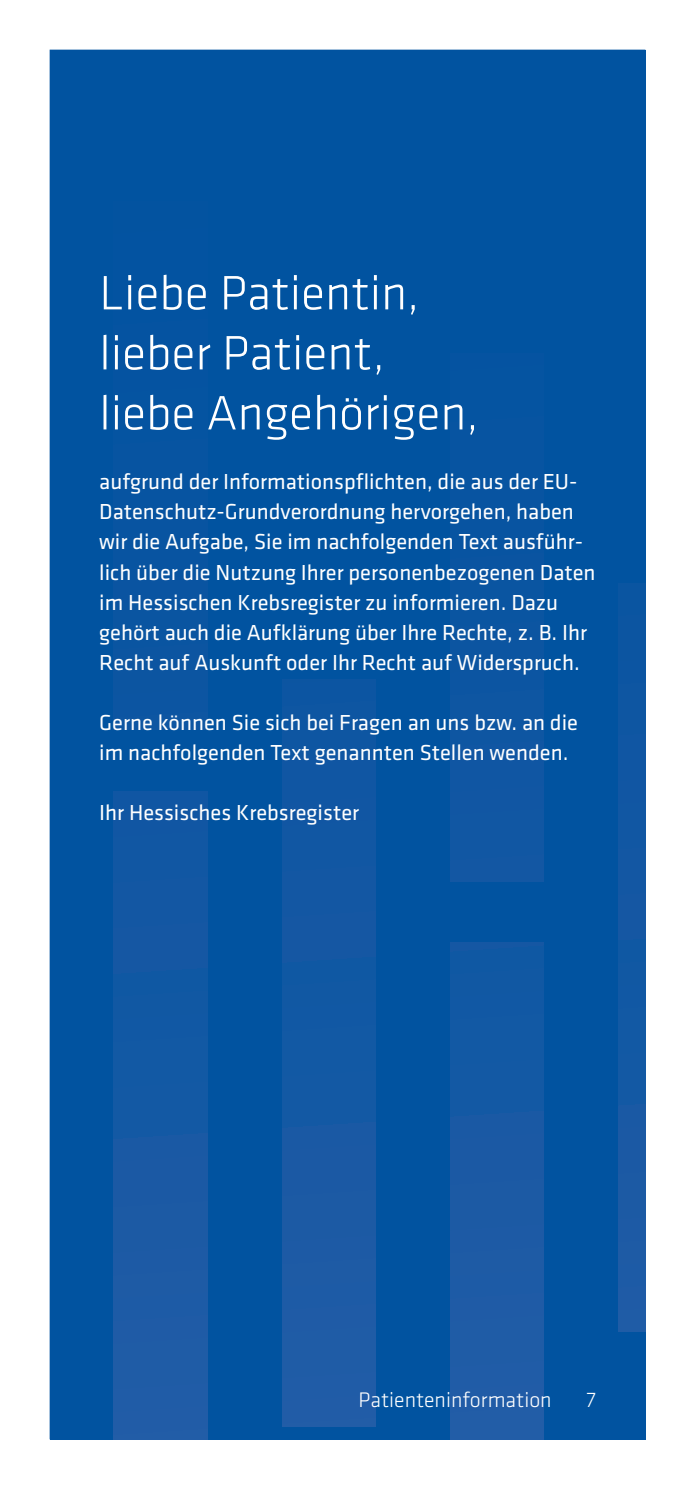
<style>
.page{position:relative;width:695px;height:1489px;background:#fff}
.page>*{position:absolute;margin:0;border:0;box-sizing:border-box;transform-origin:0 0}
.t1{font:300 50px/60px "Klavika";color:#fff}
.t2{font:22.5px/30px "Klavika";color:#fff}
.t3{font:300 22px "Klavika";color:#fff}
</style>
<div class="page">
<div style="left:50px;top:50px;width:595px;height:1389px;background:#0153a0"></div>
<div style="left:114px;top:202px;width:93px;height:528px;background:#0754a1"></div>
<div style="left:450px;top:353px;width:94px;height:528px;background:#0a55a1"></div>
<div style="left:114px;top:791px;width:93px;height:648px;background:#1559a4"></div>
<div style="left:450px;top:942px;width:94px;height:497px;background:#1c5aa4"></div>
<div style="left:282px;top:679px;width:93px;height:747px;background:linear-gradient(to right,#1659a4,#1659a4)"></div>
<div style="left:618px;top:583px;width:27px;height:748px;background:#1258a3"></div>
<h1 class="t1" style="left:99px;top:262px;width:380px">Liebe Patientin, lieber Patient, liebe Angehörigen,</h1>
<p class="t2" style="left:99px;top:466px;width:498px">aufgrund der Informationspflichten, die aus der EU-Datenschutz-Grundverordnung hervorgehen, haben wir die Aufgabe, Sie im nachfolgenden Text ausführ&shy;lich über die Nutzung Ihrer personenbezogenen Daten im Hessischen Krebsregister zu informieren. Dazu gehört auch die Aufklärung über Ihre Rechte, z. B. Ihr Recht auf Auskunft oder Ihr Recht auf Widerspruch.</p>
<p class="t2" style="left:99px;top:706px;width:480px">Gerne können Sie sich bei Fragen an uns bzw. an die im nachfolgenden Text genannten Stellen wenden.</p>
<p class="t2" style="left:99px;top:796px;width:261px">Ihr Hessisches Krebsregister</p>
<p class="t3" style="left:358px;top:1386px;width:194px">Patienteninformation</p>
<p class="t3" style="left:586px;top:1386px;width:11px">7</p>
</div>
